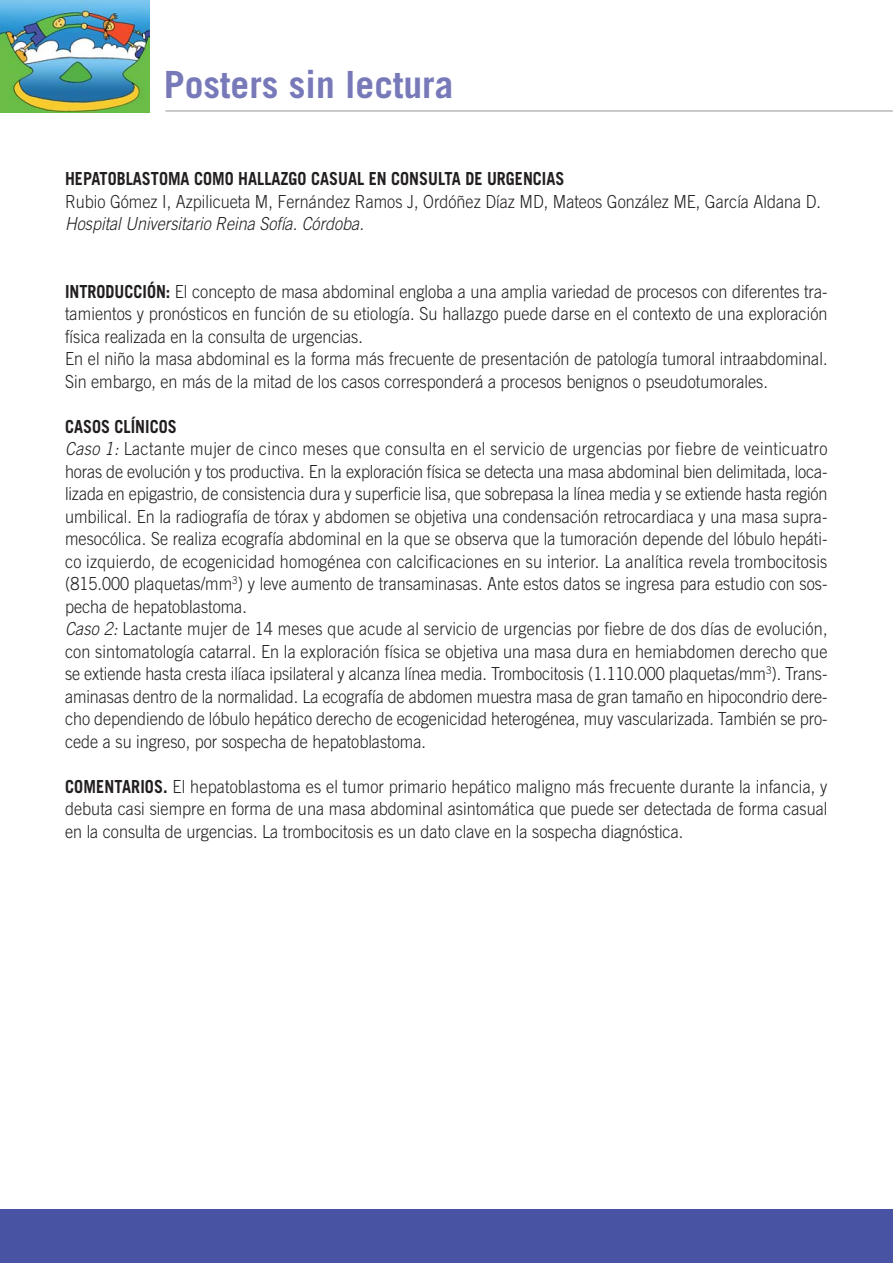
<style>
.page{position:relative;width:893px;height:1263px;background:#fff}
.page>*{position:absolute;margin:0;border:0;box-sizing:border-box;transform-origin:0 0}
.t1{font:700 37.5px "Trade Gothic";color:#7779b9}
.t2{font:300 18px/22.5px "Trade Gothic";color:#231f20;scale:.9 1}
.t3{font:700 18px "Trade Gothic";color:#231f20;scale:.9 1}
.t4{font:italic 300 18px "Trade Gothic";color:#231f20;scale:.9 1}
.s1{font-weight:700}
.s2{font-style:italic}
</style>
<div class="page">
<img style="left:0;top:1px;width:150px;height:111px">
<hr style="left:165px;top:111px;width:728px;height:1px;background:#939598">
<div style="left:0;top:1209px;width:893px;height:54px;background:#4853a4"></div>
<h1 class="t1" style="left:164px;top:71px;width:291px">Posters sin lectura</h1>
<p class="t3" style="left:65px;top:172px;width:556px">HEPATOBLASTOMA COMO HALLAZGO CASUAL EN CONSULTA DE URGENCIAS</p>
<p class="t2" style="left:65px;top:192px;width:841px">Rubio Gómez I, Azpilicueta M, Fernández Ramos J, Ordóñez Díaz MD, Mateos González ME, García Aldana D.</p>
<p class="t4" style="left:65px;top:217px;width:337px">Hospital Universitario Reina Sofía. Córdoba.</p>
<p class="t2" style="left:65px;top:282px;width:849px"><span class="s1">INTRODUCCIÓN:</span> El concepto de masa abdominal engloba a una amplia variedad de procesos con diferentes tra&shy;tamientos y pronósticos en función de su etiología. Su hallazgo puede darse en el contexto de una exploración física realizada en la consulta de urgencias.<br>En el niño la masa abdominal es la forma más frecuente de presentación de patología tumoral intraabdominal.<br>Sin embargo, en más de la mitad de los casos corresponderá a procesos benignos o pseudotumorales.</p>
<p class="t2" style="left:65px;top:417px;width:849px"><span class="s1">CASOS CLÍNICOS<br></span><span class="s2">Caso 1:</span>Lactante mujer de cinco meses que consulta en el servicio de urgencias por fiebre de veinticuatro horas de evolución y tos productiva. En la exploración física se detecta una masa abdominal bien delimitada, loca&shy;lizada en epigastrio, de consistencia dura y superficie lisa, que sobrepasa la línea media y se extiende hasta región umbilical. En la radiografía de tórax y abdomen se objetiva una condensación retrocardiaca y una masa supra&shy;mesocólica. Se realiza ecografía abdominal en la que se observa que la tumoración depende del lóbulo hepáti&shy;co izquierdo, de ecogenicidad homogénea con calcificaciones en su interior. La analítica revela trombocitosis (815.000 plaquetas/mm<sup>3</sup>) y leve aumento de transaminasas. Ante estos datos se ingresa para estudio con sos&shy;pecha de hepatoblastoma.<br><span class="s2">Caso 2:</span>Lactante mujer de 14 meses que acude al servicio de urgencias por fiebre de dos días de evolución, con sintomatología catarral. En la exploración física se objetiva una masa dura en hemiabdomen derecho que se extiende hasta cresta ilíaca ipsilateral y alcanza línea media. Trombocitosis (1.110.000 plaquetas/mm<sup>3</sup>). Trans&shy;aminasas dentro de la normalidad. La ecografía de abdomen muestra masa de gran tamaño en hipocondrio dere&shy;cho dependiendo de lóbulo hepático derecho de ecogenicidad heterogénea, muy vascularizada. También se pro&shy;cede a su ingreso, por sospecha de hepatoblastoma.</p>
<p class="t2" style="left:65px;top:777px;width:849px;text-align:justify"><span class="s1">COMENTARIOS.</span> El hepatoblastoma es el tumor primario hepático maligno más frecuente durante la infancia, y debuta casi siempre en forma de una masa abdominal asintomática que puede ser detectada de forma casual en la consulta de urgencias. La trombocitosis es un dato clave en la sospecha diagnóstica.</p>
</div>
